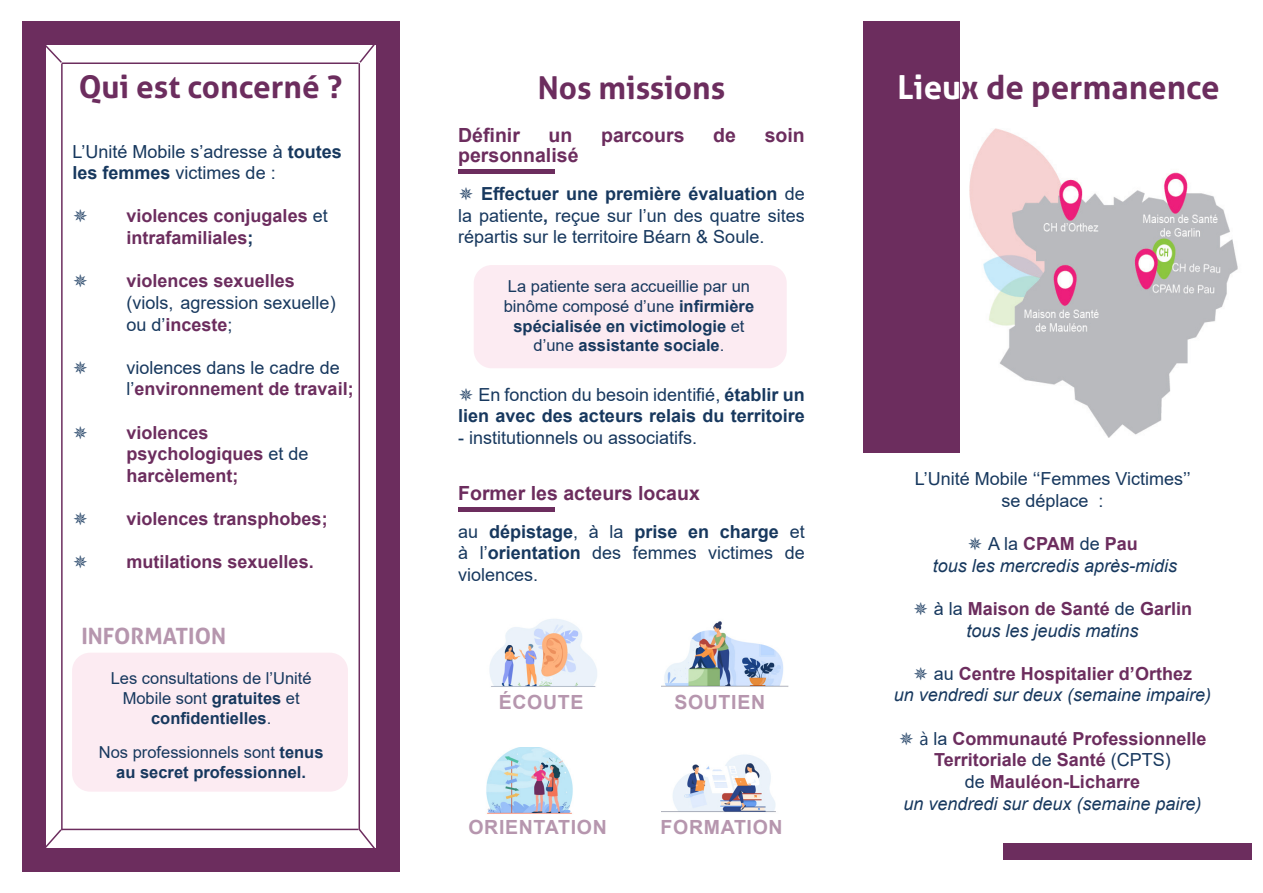
<style>
.page{position:relative;width:1263px;height:893px;background:#fff}
.page>*{position:absolute;margin:0;border:0;box-sizing:border-box;transform-origin:0 0}
.t1{font:700 33px "Aller";color:#6c2d5e}
.t2{font:700 31.5px "Aller";color:#6c2d5e}
.t3{font:700 22.5px "Aller";color:#b696ae}
.t4{font:700 19.5px "Arial";color:#6c2d5e}
.t5{font:700 19.5px "Arial";letter-spacing:.035em;color:#b696ae}
.t6{font:18px/21.6px "Arial";color:#17385e}
.t7{font:700 18px/21.6px "Arial";color:#6c2d5e;text-align:center}
.t8{font:italic 18px/21.6px "Arial";color:#17385e;text-align:center}
.t9{font:700 18px/21.6px "Arial";color:#17385e}
.t10{font:16.5px/19.8px "Arial";color:#17385e;text-align:center}
.t11{font:700 16.5px/19.8px "Arial";color:#17385e;text-align:center}
.s1{font-weight:700}
.s2{font-weight:400;color:#17385e}
.s3{color:#17385e}
.s4{font-weight:700;color:#6c2d5e}
.s5{font-weight:400}
.s6{color:#fff}
.s7{font-style:normal}
.s8{font-weight:700;font-style:normal;color:#6c2d5e}
.s9{font-weight:400;font-style:italic;color:#17385e}
</style>
<div class="page">
<div style="left:72px;top:653px;width:276px;height:139px;background:#fcebf2;border-radius:18px"></div>
<div style="left:863px;top:21px;width:97px;height:432px;background:#6c2d5e"></div>
<div style="left:22px;top:21px;width:23px;height:851px;background:#6c2d5e"></div>
<div style="left:376px;top:21px;width:24px;height:851px;background:#6c2d5e"></div>
<div style="left:22px;top:21px;width:377px;height:24px;background:#6c2d5e"></div>
<div style="left:22px;top:848px;width:377px;height:24px;background:#6c2d5e"></div>
<img style="left:969px;top:129px;width:269px;height:308px">
<div style="left:1003px;top:843px;width:249px;height:17px;background:#6c2d5e"></div>
<svg style="left:45px;top:828px;width:18px;height:20px"></svg>
<svg style="left:357px;top:828px;width:18px;height:20px"></svg>
<hr style="left:62px;top:829px;width:296px;height:1px;background:#6c2d5e">
<hr style="left:61px;top:64px;width:2px;height:766px;background:#6c2d5e">
<hr style="left:358px;top:63px;width:2px;height:766px;background:#6c2d5e">
<hr style="left:62px;top:62px;width:296px;height:2px;background:#6c2d5e">
<svg style="left:45px;top:45px;width:18px;height:19px"></svg>
<svg style="left:358px;top:45px;width:17px;height:19px"></svg>
<img style="left:489px;top:619px;width:108px;height:68px">
<img style="left:662px;top:621px;width:126px;height:66px">
<img style="left:486px;top:747px;width:87px;height:67px">
<div style="left:458px;top:169px;width:97px;height:5px;background:#6c2d5e"></div>
<img style="left:662px;top:754px;width:114px;height:58px">
<hr style="left:458px;top:507px;width:97px;height:4px;background:#6c2d5e">
<div style="left:474px;top:265px;width:313px;height:103px;background:#fcebf2;border-radius:18px"></div>
<p class="t2" style="left:79px;top:68px;width:265px">Qui est concerné ?</p>
<p class="t6" style="left:73px;top:140px;width:271px">L’Unité Mobile s’adresse à <span class="s1">toutes les femmes</span> victimes de :</p>
<p class="t7" style="left:127px;top:206px;width:203px">violences conjugales <span class="s2">et</span></p>
<p class="t7" style="left:127px;top:227px;width:129px">intrafamiliales<span class="s3">;</span></p>
<p class="t6" style="left:127px;top:270px;width:211px"><span class="s4">violences sexuelles </span>(viols, agression sexuelle) ou d’<span class="s4">inceste</span>;</p>
<p class="t6" style="left:127px;top:356px;width:215px">violences dans le cadre de</p>
<p class="t7" style="left:127px;top:378px;width:229px"><span class="s2">l’</span>environnement de travail;</p>
<p class="t7" style="left:127px;top:422px;width:84px">violences</p>
<p class="t7" style="left:127px;top:443px;width:184px">psychologiques <span class="s2">et de</span></p>
<p class="t7" style="left:127px;top:465px;width:114px">harcèlement;</p>
<p class="t7" style="left:127px;top:508px;width:203px">violences transphobes;</p>
<p class="t7" style="left:127px;top:551px;width:189px">mutilations sexuelles.</p>
<p class="t3" style="left:81px;top:622px;width:146px">INFORMATION</p>
<p class="t10" style="left:111px;top:668px;width:202px">Les consultations de l’Unité<br>Mobile sont <span class="s1">gratuites</span> et <span class="s1">confidentielles</span>.</p>
<p class="t11" style="left:99px;top:743px;width:226px"><span class="s5">Nos professionnels sont</span> tenus au secret professionnel.</p>
<p class="t2" style="left:538px;top:68px;width:189px">Nos missions</p>
<p class="t4" style="left:458px;top:122px;width:63px">Définir</p>
<p class="t4" style="left:549px;top:122px;width:25px">un</p>
<p class="t4" style="left:601px;top:122px;width:85px">parcours</p>
<p class="t4" style="left:713px;top:122px;width:24px">de</p>
<p class="t4" style="left:765px;top:122px;width:42px">soin</p>
<p class="t4" style="left:458px;top:141px;width:122px">personnalisé</p>
<p class="t6" style="left:458px;top:183px;width:348px;text-align:justify">✵ <span class="s1">Effectuer une première évaluation</span> de la patiente<span class="s1">,</span> reçue sur l’un des quatre sites répartis sur le territoire Béarn &amp; Soule.</p>
<p class="t10" style="left:504px;top:276px;width:252px">La patiente sera accueillie par un binôme composé d’une <span class="s1">infirmière spécialisée en victimologie</span> et d’une <span class="s1">assistante sociale</span>.</p>
<p class="t9" style="left:458px;top:384px;width:348px">✵ <span class="s5">En fonction du besoin identifié,</span> établir un lien avec des acteurs relais du territoire</p>
<p class="t6" style="left:458px;top:426px;width:241px">- institutionnels ou associatifs.</p>
<p class="t4" style="left:458px;top:479px;width:243px">Former les acteurs locaux</p>
<p class="t6" style="left:458px;top:520px;width:348px;text-align:justify">au <span class="s1">dépistage</span>, à la <span class="s1">prise en charge</span> et à l’<span class="s1">orientation</span> des femmes victimes de violences.</p>
<p class="t5" style="left:499px;top:688px;width:86px">ÉCOUTE</p>
<p class="t5" style="left:674px;top:688px;width:92px">SOUTIEN</p>
<p class="t5" style="left:468px;top:814px;width:140px">ORIENTATION</p>
<p class="t5" style="left:660px;top:813px;width:124px">FORMATION</p>
<p class="t1" style="left:898px;top:67px;width:324px"><span class="s6">Lieu</span>x de permanence</p>
<p class="t6" style="left:915px;top:468px;width:278px;text-align:center">L’Unité Mobile ‘‘Femmes Victimes’’ se déplace :</p>
<p class="t8" style="left:933px;top:533px;width:246px">✵ <span class="s7">A la</span> <span class="s8">CPAM</span> <span class="s7">de</span> <span class="s8">Pau<br></span>tous les mercredis après-midis</p>
<p class="t7" style="left:913px;top:598px;width:281px"><span class="s3">✵</span> <span class="s2">à la</span> Maison de Santé <span class="s2">de</span> Garlin <span class="s9">tous les jeudis matins</span></p>
<p class="t8" style="left:894px;top:663px;width:319px">✵ <span class="s7">au</span> <span class="s8">Centre Hospitalier d’Orthez<br></span>un vendredi sur deux (semaine impaire)</p>
<p class="t7" style="left:898px;top:728px;width:310px"><span class="s3">✵</span> <span class="s3">→</span> <span class="s2">la</span> Communauté Professionnelle<br>Territoriale <span class="s2">de</span> Santé <span class="s2">(CPTS)<br>de</span> Mauléon-Licharre<br><span class="s9">un vendredi sur deux (semaine paire)</span></p>
</div>
